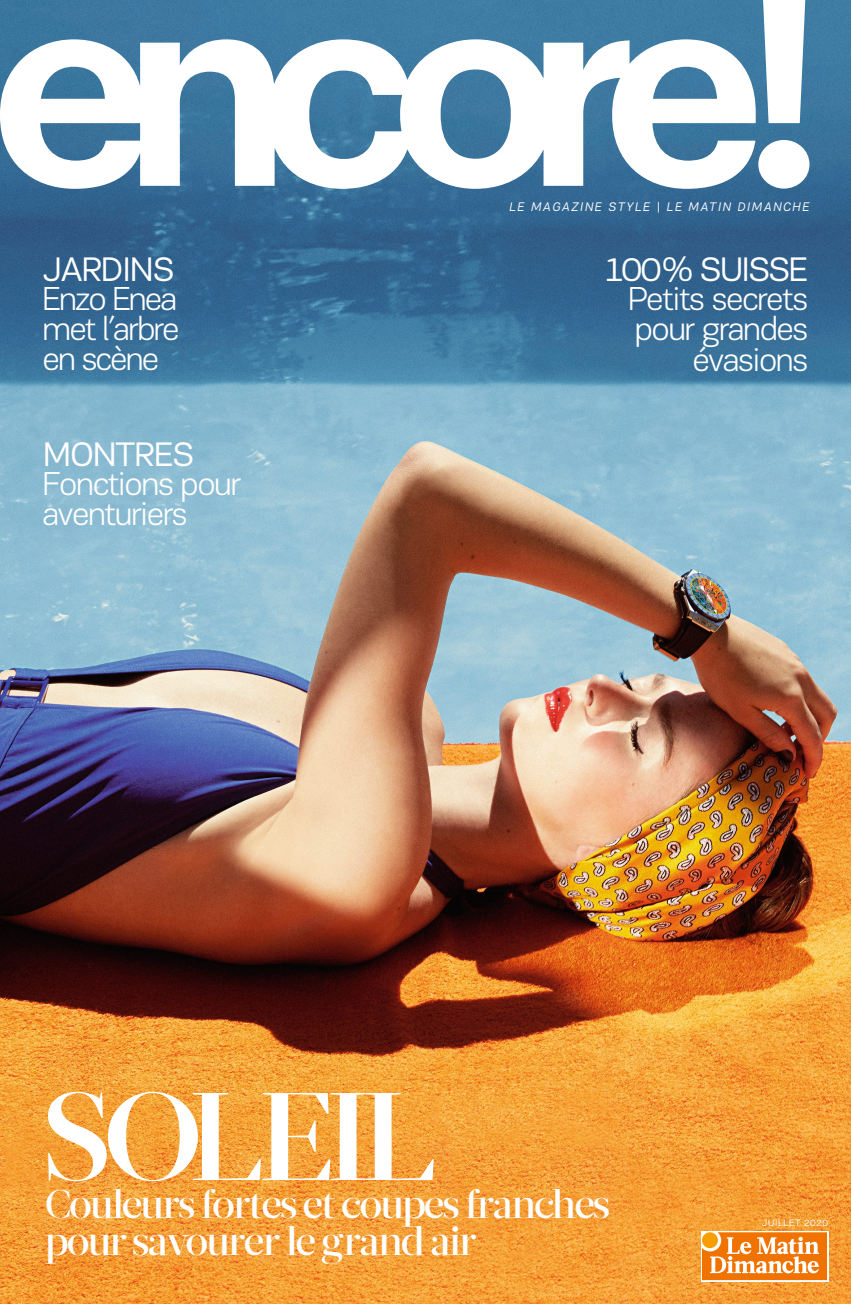
<style>
.page{position:relative;width:851px;height:1304px;background:#fff}
.page>*{position:absolute;margin:0;border:0;box-sizing:border-box;transform-origin:0 0}
.t1{font:700 124.2px "Glosa Display";letter-spacing:-.065em;color:#fff}
.t2{font:500 39.8px/36.2px "Glosa Display";letter-spacing:-.055em;color:#fff}
.t3{font:35px "PF Encore Sans Pro";letter-spacing:-.025em;color:#fff}
.t4{font:35px "PF Encore Sans Pro";letter-spacing:-.045em;color:#fff}
.t5{font:300 34.1px/29.8px "PF Encore Sans Pro";letter-spacing:-.04em;color:#fff;text-align:right}
.t6{font:italic 12.8px "PF Encore Sans Pro";letter-spacing:.13em;color:#fff}
.t7{font:9.6px "PF Encore Sans Pro";letter-spacing:.065em;color:#fff}
</style>
<div class="page">
<img style="left:0;top:0;width:850px;height:1304px">
<svg style="left:0;top:0;width:809px;height:189px"></svg>
<div style="left:700px;top:1231px;width:128px;height:50px;background:linear-gradient(to bottom,#f07300,#f07300)"></div>
<svg style="left:702px;top:1232px;width:124px;height:48px"></svg>
<p class="t3" style="left:43px;top:248px;width:133px">JARDINS</p>
<p class="t5" style="left:43px;top:284px;width:138px;text-align:justify">Enzo Enea met l’arbre en scène</p>
<p class="t3" style="left:43px;top:433px;width:153px">MONTRES</p>
<p class="t5" style="left:43px;top:469px;width:200px;text-align:left">Fonctions pour aventuriers</p>
<p class="t6" style="left:509px;top:199px;width:301px">LE MAGAZINE STYLE | LE MATIN DIMANCHE</p>
<p class="t4" style="left:604px;top:248px;width:205px">100% SUISSE</p>
<p class="t5" style="left:628px;top:284px;width:181px;line-height:30.3px">Petits secrets pour grandes évasions</p>
<h1 class="t1" style="left:43px;top:1055px;width:394px">SOLEIL</h1>
<p class="t2" style="left:45px;top:1187px;width:567px">Couleurs fortes et coupes franches pour savourer le grand air</p>
<p class="t7" style="left:762px;top:1217px;width:67px">JUILLET 2020</p>
</div>
